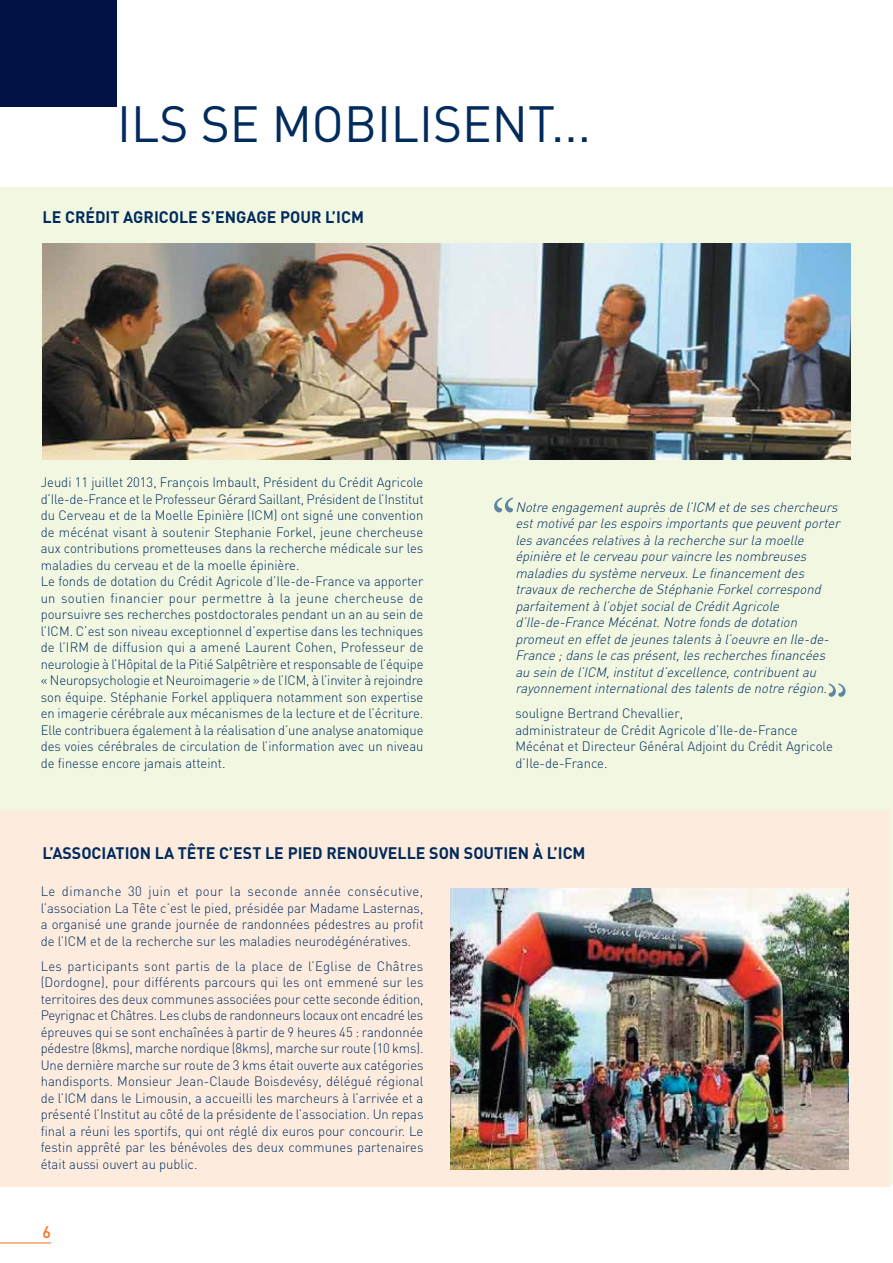
<style>
.page{position:relative;width:893px;height:1263px;background:#fff}
.page>*{position:absolute;margin:0;border:0;box-sizing:border-box;transform-origin:0 0}
.t1{font:50.25px "DIN";color:#002b5c}
.t2{font:700 16.5px "DIN";color:#002b5c}
.t3{font:500 16.5px "DIN";color:#f36f21}
.t4{font:300 13.5px/16.5px "DIN";color:#002b5c}
.t5{font:italic 300 13.5px/16.5px "DIN";color:#002b5c}
</style>
<div class="page">
<div style="left:0;top:0;width:117px;height:106px;background:#001344"></div>
<hr style="left:0;top:1242px;width:51px;height:1px;background:#f36f21">
<div style="left:0;top:187px;width:893px;height:997px;background:#f1f7e1"></div>
<div style="left:0;top:810px;width:889px;height:376px;background:#fdecde"></div>
<img style="left:43px;top:243px;width:807px;height:216px">
<img style="left:451px;top:889px;width:398px;height:281px">
<svg style="left:494px;top:497px;width:19px;height:15px"></svg>
<svg style="left:828px;top:683px;width:17px;height:14px"></svg>
<h1 class="t1" style="left:117px;top:93px;width:347px">ILS SE MOBILISENT</h1>
<h1 class="t1" style="left:551px;top:93px;width:42px">...</h1>
<p class="t2" style="left:43px;top:206px;width:323px">LE CRÉDIT AGRICOLE S’ENGAGE POUR L’ICM</p>
<p class="t4" style="left:41px;top:474px;width:384px">Jeudi 11 juillet 2013, François Imbault, Président du Crédit Agricole d’Ile-de-France et le Professeur Gérard Saillant, Président de l’Institut du Cerveau et de la Moelle Epinière (ICM) ont signé une convention de mécénat visant à soutenir Stephanie Forkel, jeune chercheuse aux contributions prometteuses dans la recherche médicale sur les maladies du cerveau et de la moelle épinière.<br>Le fonds de dotation du Crédit Agricole d’Ile-de-France va apporter un soutien financier pour permettre à la jeune chercheuse de poursuivre ses recherches postdoctorales pendant un an au sein de l’ICM. C’est son niveau exceptionnel d’expertise dans les techniques de l’IRM de diffusion qui a amené Laurent Cohen, Professeur de neurologie à l’Hôpital de la Pitié Salpêtrière et responsable de l’équipe « Neuropsychologie et Neuroimagerie » de l’ICM, à l’inviter à rejoindre son équipe. Stéphanie Forkel appliquera notamment son expertise en imagerie cérébrale aux mécanismes de la lecture et de l’écriture.<br>Elle contribuera également à la réalisation d’une analyse anatomique des voies cérébrales de circulation de l’information avec un niveau de finesse encore jamais atteint.</p>
<p class="t5" style="left:515px;top:498px;width:329px">Notre engagementauprèsde l’ICM etde seschercheurs estmotivé parlesespoirsimportantsque peuventporter lesavancéesrelativesà la recherche surla moelle épinière etle cerveau pourvaincre lesnombreuses maladiesdu système nerveux.Le financementdes travauxde recherche de Stéphanie Forkelcorrespond parfaitementà l’objetsocialde CréditAgricole d’Ile-de-France Mécénat.Notre fondsde dotation promeuten effetde jeunestalentsà l’oeuvre en Ile-de-France ;dansle casprésent,lesrecherchesfinancées au sein de l’ICM,institutd’excellence,contribuentau rayonnementinternationaldestalentsde notre région.</p>
<p class="t4" style="left:515px;top:705px;width:319px">souligne Bertrand Chevallier,<br>administrateur de Crédit Agricole d’Ile-de-France Mécénat et Directeur Général Adjoint du Crédit Agricole d’Ile-de-France.</p>
<p class="t2" style="left:43px;top:842px;width:544px">L’ASSOCIATION LA TÊTE C’EST LE PI ED RENOUVELLE SON SOUTI EN À L’ICM</p>
<p class="t4" style="left:41px;top:883px;width:384px;text-align:justify">Le dimanche 30 juin et pour la seconde année consécutive, l’association La Tête c’est le pied, présidée par Madame Lasternas, a organisé une grande journée de randonnées pédestres au profit de l’ICM et de la recherche sur les maladies neurodégénératives.</p>
<p class="t4" style="left:41px;top:957px;width:384px;text-align:justify">Les participants sont partis de la place de l’Eglise de Châtres (Dordogne), pour différents parcours qui les ont emmené sur les territoires des deux communes associées pour cette seconde édition, Peyrignac et Châtres. Les clubs de randonneurs locaux ont encadré les épreuves qui se sont enchaînées à partir de 9 heures 45 : randonnée pédestre (8kms), marche nordique (8kms), marche sur route (10 kms).<br>Une dernière marche sur route de 3 kms était ouverte aux catégories handisports. Monsieur Jean-Claude Boisdevésy, délégué régional de l’ICM dans le Limousin, a accueilli les marcheurs à l’arrivée et a présenté l’Institut au côté de la présidente de l’association. Un repas final a réuni les sportifs, qui ont réglé dix euros pour concourir. Le festin apprêté par les bénévoles des deux communes partenaires était aussi ouvert au public.</p>
<p class="t3" style="left:43px;top:1222px;width:10px">6</p>
</div>
